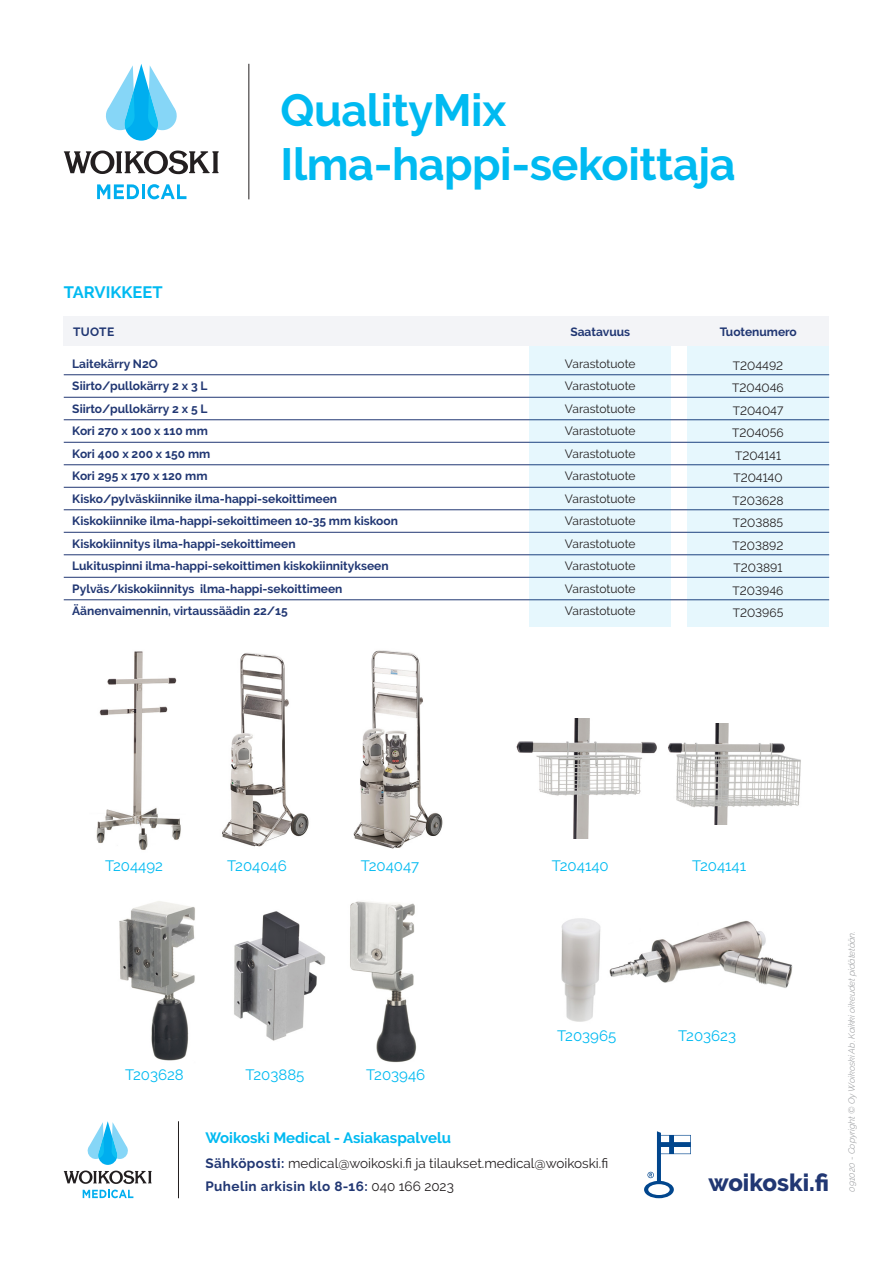
<style>
.page{position:relative;width:893px;height:1263px;background:#fff}
.page>*{position:absolute;margin:0;border:0;box-sizing:border-box;transform-origin:0 0}
.t1{font:700 45px/54px "Raleway";letter-spacing:-.01em;color:#00baf1}
.t2{font:800 24px "Raleway";color:#213773}
.t3{font:700 16.5px "Raleway";color:#00baf1}
.t4{font:15px "Raleway";color:#00baf1}
.t5{font:700 15px "Raleway";color:#00baf1}
.t6{font:13.5px/22.5px "Raleway";color:#231f20}
.t7{font:700 12px "Raleway";color:#213773}
.t8{font:12px "Raleway";color:#231f20}
.Pieni_väliotsikko{font:italic 300 9px "Raleway";color:#939598}
.s1{font-weight:700;color:#213773}
.s2{font-style:normal}
</style>
<div class="page">
<svg style="left:64px;top:1121px;width:88px;height:77px"></svg>
<hr style="left:178px;top:1121px;width:1px;height:77px;background:#231f20">
<svg style="left:644px;top:1131px;width:47px;height:67px"></svg>
<svg style="left:97px;top:184px;width:42px;height:15px"></svg>
<hr style="left:142px;top:184px;width:3px;height:15px;background:#00aeef">
<svg style="left:147px;top:184px;width:39px;height:15px"></svg>
<svg style="left:64px;top:150px;width:155px;height:24px"></svg>
<svg style="left:106px;top:64px;width:71px;height:77px"></svg>
<hr style="left:249px;top:64px;width:1px;height:135px;background:#231f20">
<hr style="left:64px;top:374px;width:765px;height:1px;background:#213773">
<hr style="left:64px;top:397px;width:765px;height:1px;background:#213773">
<hr style="left:64px;top:419px;width:765px;height:1px;background:#213773">
<hr style="left:64px;top:442px;width:765px;height:1px;background:#213773">
<hr style="left:64px;top:464px;width:765px;height:1px;background:#213773">
<hr style="left:64px;top:487px;width:765px;height:1px;background:#213773">
<hr style="left:64px;top:509px;width:765px;height:1px;background:#213773">
<hr style="left:64px;top:532px;width:765px;height:1px;background:#213773">
<hr style="left:64px;top:554px;width:765px;height:1px;background:#213773">
<hr style="left:64px;top:577px;width:765px;height:1px;background:#213773">
<hr style="left:64px;top:599px;width:765px;height:1px;background:#213773">
<svg style="left:529px;top:346px;width:142px;height:281px;background:#ddeff7"></svg>
<svg style="left:688px;top:346px;width:141px;height:281px;background:#deeff7"></svg>
<div style="left:64px;top:317px;width:765px;height:29px;background:#f3f4f7"></div>
<img style="left:609px;top:920px;width:184px;height:68px">
<img style="left:561px;top:918px;width:40px;height:104px">
<img style="left:234px;top:911px;width:91px;height:130px">
<img style="left:119px;top:901px;width:76px;height:160px">
<img style="left:350px;top:901px;width:67px;height:162px">
<img style="left:96px;top:651px;width:85px;height:199px">
<img style="left:668px;top:723px;width:133px;height:101px">
<img style="left:516px;top:718px;width:141px;height:121px">
<img style="left:353px;top:650px;width:90px;height:199px">
<img style="left:222px;top:653px;width:87px;height:194px">
<p class="t3" style="left:64px;top:283px;width:100px">TARVIKKEET</p>
<p class="t1" style="left:281px;top:83px;width:456px">QualityMix<br>Ilma-happi-sekoittaja</p>
<p class="t7" style="left:73px;top:325px;width:43px">TUOTE</p>
<p class="t7" style="left:570px;top:325px;width:61px">Saatavuus</p>
<p class="t7" style="left:720px;top:325px;width:79px">Tuotenumero</p>
<p class="t7" style="left:72px;top:357px;width:87px">Laitekärry N2O</p>
<p class="t7" style="left:72px;top:379px;width:137px">Siirto/pullokärry 2 x 3 L</p>
<p class="t7" style="left:72px;top:402px;width:137px">Siirto/pullokärry 2 x 5 L</p>
<p class="t7" style="left:72px;top:424px;width:137px">Kori 270 x 100 x 110 mm</p>
<p class="t7" style="left:72px;top:447px;width:140px">Kori 400 x 200 x 150 mm</p>
<p class="t7" style="left:72px;top:469px;width:137px">Kori 295 x 170 x 120 mm</p>
<p class="t7" style="left:72px;top:492px;width:266px">Kisko/pylväskiinnike ilma-happi-sekoittimeen</p>
<p class="t7" style="left:72px;top:514px;width:327px">Kiskokiinnike ilma-happi-sekoittimeen 10-35 mm kiskoon</p>
<p class="t7" style="left:72px;top:537px;width:225px">Kiskokiinnitys ilma-happi-sekoittimeen</p>
<p class="t7" style="left:72px;top:559px;width:318px">Lukituspinni ilma-happi-sekoittimen kiskokiinnitykseen</p>
<p class="t7" style="left:72px;top:582px;width:272px">Pylväs/kiskokiinnitys ilma-happi-sekoittimeen</p>
<p class="t7" style="left:72px;top:604px;width:217px">Äänenvaimennin, virtaussäädin 22/15</p>
<p class="t8" style="left:565px;top:356px;width:72px">Varastotuote</p>
<p class="t8" style="left:565px;top:379px;width:72px">Varastotuote</p>
<p class="t8" style="left:565px;top:401px;width:72px">Varastotuote</p>
<p class="t8" style="left:565px;top:424px;width:72px">Varastotuote</p>
<p class="t8" style="left:565px;top:446px;width:72px">Varastotuote</p>
<p class="t8" style="left:565px;top:469px;width:72px">Varastotuote</p>
<p class="t8" style="left:565px;top:491px;width:72px">Varastotuote</p>
<p class="t8" style="left:565px;top:514px;width:72px">Varastotuote</p>
<p class="t8" style="left:565px;top:536px;width:72px">Varastotuote</p>
<p class="t8" style="left:565px;top:559px;width:72px">Varastotuote</p>
<p class="t8" style="left:565px;top:581px;width:72px">Varastotuote</p>
<p class="t8" style="left:565px;top:604px;width:72px">Varastotuote</p>
<p class="t8" style="left:733px;top:359px;width:52px">T204492</p>
<p class="t8" style="left:732px;top:381px;width:53px">T204046</p>
<p class="t8" style="left:733px;top:404px;width:52px">T204047</p>
<p class="t8" style="left:732px;top:426px;width:53px">T204056</p>
<p class="t8" style="left:735px;top:449px;width:47px">T204141</p>
<p class="t8" style="left:733px;top:471px;width:51px">T204140</p>
<p class="t8" style="left:733px;top:494px;width:52px">T203628</p>
<p class="t8" style="left:733px;top:516px;width:52px">T203885</p>
<p class="t8" style="left:733px;top:539px;width:52px">T203892</p>
<p class="t8" style="left:734px;top:561px;width:50px">T203891</p>
<p class="t8" style="left:733px;top:584px;width:52px">T203946</p>
<p class="t8" style="left:733px;top:606px;width:52px">T203965</p>
<p class="t4" style="left:105px;top:857px;width:59px">T204492</p>
<p class="t4" style="left:227px;top:857px;width:61px">T204046</p>
<p class="t4" style="left:361px;top:857px;width:60px">T204047</p>
<p class="t4" style="left:552px;top:857px;width:58px">T204140</p>
<p class="t4" style="left:692px;top:857px;width:56px">T204141</p>
<p class="t4" style="left:125px;top:1066px;width:60px">T203628</p>
<p class="t4" style="left:245px;top:1066px;width:60px">T203885</p>
<p class="t4" style="left:366px;top:1066px;width:61px">T203946</p>
<p class="t4" style="left:557px;top:1026px;width:60px">T203965</p>
<p class="t4" style="left:678px;top:1026px;width:59px">T203623</p>
<p class="t5" style="left:205px;top:1129px;width:247px">Woikoski Medical - Asiakaspalvelu</p>
<p class="t6" style="left:205px;top:1152px;width:404px"><span class="s1">Sähköposti:</span> medical@woikoski.fi ja tilaukset.medical@woikoski.fi<br><span class="s1">Puhelin arkisin klo 8-16:</span> 040 166 2023</p>
<p class="t2" style="left:708px;top:1168px;width:122px">woikoski.fi</p>
<p class="Pieni_väliotsikko" style="left:846px;top:1191px;width:262px;rotate:-90deg">091020 - Copyright © Oy Woikoski Ab. Kaikki oikeudet pidätetään<span class="s2">.</span></p>
</div>
